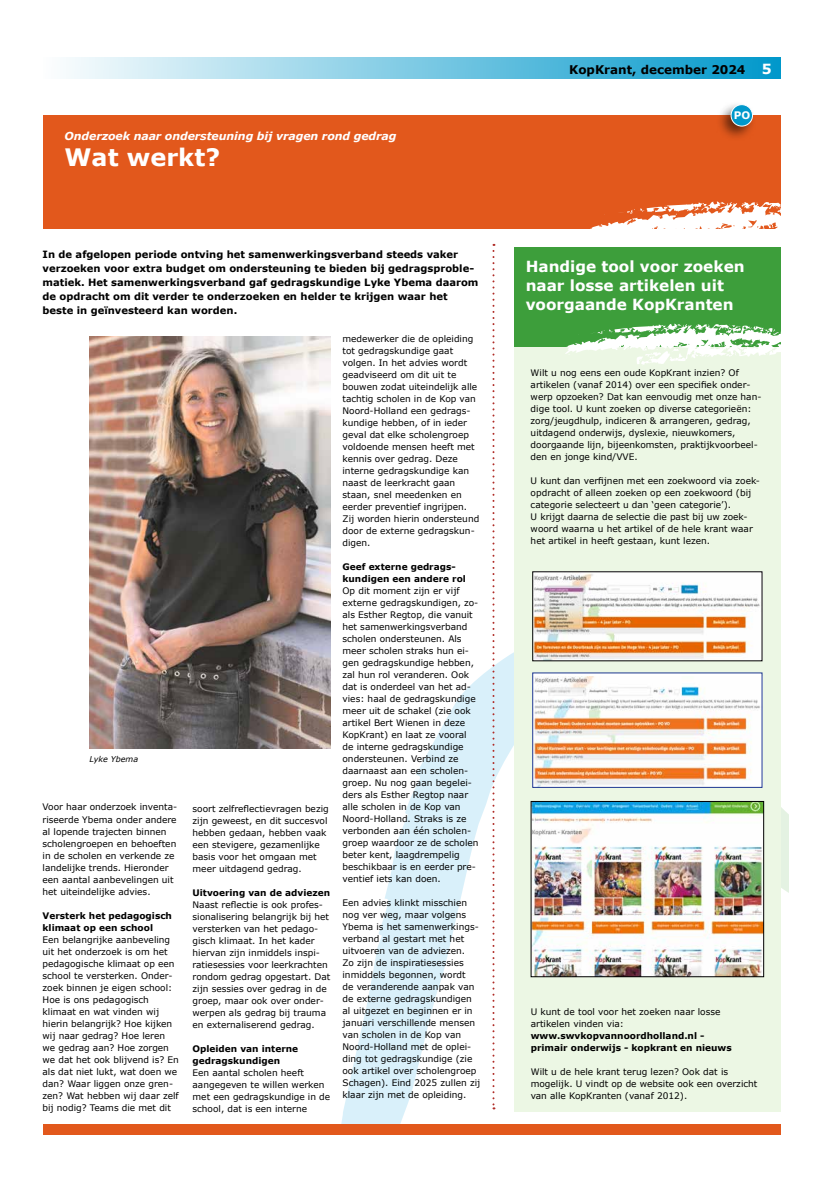
<style>
.page{position:relative;width:823px;height:1177px;background:#fff}
.page>*{position:absolute;margin:0;border:0;box-sizing:border-box;transform-origin:0 0}
.t1{font:700 24px "Verdana";color:#fff}
.t2{font:700 15.3px/19px "Verdana";color:#fff}
.t3{font:700 12px "Verdana";color:#000}
.t4{font:italic 700 11px "Verdana";letter-spacing:-.01em;color:#fff}
.t5{font:700 10.4px "Verdana";color:#fff}
.t6{font:700 10px/14px "Verdana";color:#000}
.t7{font:9px/12px "Verdana";color:#000}
.t8{font:700 9px/12px "Verdana";color:#000}
.t9{font:italic 8px "Verdana";color:#000}
.s1{font-size:14px;color:#fff}
</style>
<div class="page">
<svg style="left:330px;top:641px;width:237px;height:482px"></svg>
<svg style="left:780px;top:688px;width:8px;height:315px"></svg>
<div style="left:43px;top:1123px;width:737px;height:11px;background:#e2581c"></div>
<div style="left:43px;top:115px;width:737px;height:113px;background:#e2581c"></div>
<div style="left:715px;top:101px;width:40px;height:41px;background:#000;opacity:.55"></div>
<div style="left:730px;top:105px;width:22px;height:21px;background:#0098cb;border-radius:50%"></div>
<div style="left:730px;top:104px;width:22px;height:22px;border:1px solid #fff;border-radius:50%"></div>
<div style="left:43px;top:57px;width:737px;height:22px;background:linear-gradient(to right,#fdfefe,#0098cb)"></div>
<svg style="left:492px;top:244px;width:2px;height:865px"></svg>
<svg style="left:588px;top:200px;width:193px;height:29px"></svg>
<img style="left:89px;top:336px;width:241px;height:413px">
<div style="left:514px;top:342px;width:266px;height:769px;background:#ecf7e4"></div>
<div style="left:514px;top:247px;width:266px;height:99px;background:#3d9e3b"></div>
<svg style="left:564px;top:322px;width:217px;height:43px"></svg>
<img style="left:534px;top:676px;width:225px;height:109px">
<img style="left:534px;top:573px;width:225px;height:86px">
<img style="left:532px;top:803px;width:229px;height:171px">
<p class="t4" style="left:64px;top:129px;width:333px">Onderzoek naar ondersteuning bij vragen rond gedrag</p>
<h1 class="t1" style="left:64px;top:142px;width:157px">Wat werkt?</h1>
<p class="t6" style="left:43px;top:247px;width:437px">In de afgelopen periode ontving het samenwerkingsverband steeds vaker verzoeken voor extra budget om ondersteuning te bieden bij gedragsproble&shy;matiek. Het samenwerkingsverband gaf gedragskundige Lyke Ybema daarom de opdracht om dit verder te onderzoeken en helder te krijgen waar het beste in geïnvesteerd kan worden.</p>
<p class="t9" style="left:89px;top:754px;width:50px">Lyke Ybema</p>
<p class="t7" style="left:43px;top:801px;width:136px">Voor haar onderzoek inventa&shy;riseerde Ybema onder andere al lopende trajecten binnen scholengroepen en behoeften in de scholen en verkende ze landelijke trends. Hieronder een aantal aanbevelingen uit het uiteindelijke advies.</p>
<p class="t8" style="left:43px;top:909px;width:131px">Versterk het pedagogisch klimaat op een school</p>
<p class="t7" style="left:43px;top:933px;width:138px">Een belangrijke aanbeveling uit het onderzoek is om het pedagogische klimaat op een school te versterken. Onder&shy;zoek binnen je eigen school:<br>Hoe is ons pedagogisch klimaat en wat vinden wij hierin belangrijk? Hoe kijken wij naar gedrag? Hoe leren we gedrag aan? Hoe zorgen we dat het ook blijvend is? En als dat niet lukt, wat doen we dan? Waar liggen onze gren&shy;zen? Wat hebben wij daar zelf bij nodig? Teams die met dit</p>
<p class="t7" style="left:192px;top:802px;width:138px">soort zelfreflectievragen bezig zijn geweest, en dit succesvol hebben gedaan, hebben vaak een stevigere, gezamenlijke basis voor het omgaan met meer uitdagend gedrag.</p>
<p class="t8" style="left:192px;top:886px;width:139px">Uitvoering van de adviezen</p>
<p class="t7" style="left:192px;top:898px;width:139px">Naast reflectie is ook profes&shy;sionalisering belangrijk bij het versterken van het pedago&shy;gisch klimaat. In het kader hiervan zijn inmiddels inspi&shy;ratiesessies voor leerkrachten rondom gedrag opgestart. Dat zijn sessies over gedrag in de groep, maar ook over onder&shy;werpen als gedrag bij trauma en externaliserend gedrag.</p>
<p class="t8" style="left:192px;top:1042px;width:107px">Opleiden van interne gedragskundigen</p>
<p class="t7" style="left:192px;top:1066px;width:139px">Een aantal scholen heeft aangegeven te willen werken met een gedragskundige in de school, dat is een interne</p>
<p class="t7" style="left:342px;top:333px;width:138px">medewerker die de opleiding tot gedragskundige gaat volgen. In het advies wordt geadviseerd om dit uit te bouwen zodat uiteindelijk alle tachtig scholen in de Kop van<br>Noord-Holland een gedrags&shy;kundige hebben, of in ieder geval dat elke scholengroep voldoende mensen heeft met kennis over gedrag. Deze interne gedragskundige kan naast de leerkracht gaan staan, snel meedenken en eerder preventief ingrijpen.<br>Zij worden hierin ondersteund door de externe gedragskun&shy;digen.</p>
<p class="t8" style="left:342px;top:561px;width:125px">Geef externe gedrags&shy;kundigen een andere rol</p>
<p class="t7" style="left:342px;top:585px;width:137px">Op dit moment zijn er vijf externe gedragskundigen, zo&shy;als Esther Regtop, die vanuit het samenwerkingsverband scholen ondersteunen. Als meer scholen straks hun ei&shy;gen gedragskundige hebben, zal hun rol veranderen. Ook dat is onderdeel van het ad&shy;vies: haal de gedragskundige meer uit de schakel (zie ook artikel Bert Wienen in deze<br>KopKrant) en laat ze vooral de interne gedragskundige ondersteunen. Verbind ze daarnaast aan een scholen&shy;groep. Nu nog gaan begelei&shy;ders als Esther Regtop naar alle scholen in de Kop van<br>Noord-Holland. Straks is ze verbonden aan één scholen&shy;groep waardoor ze de scholen beter kent, laagdrempelig beschikbaar is en eerder pre&shy;ventief iets kan doen.</p>
<p class="t7" style="left:342px;top:897px;width:139px">Een advies klinkt misschien nog ver weg, maar volgens<br>Ybema is het samenwerkings&shy;verband al gestart met het uitvoeren van de adviezen.<br>Zo zijn de inspiratiesessies inmiddels begonnen, wordt<br>de veranderende aanpak van de externe gedragskundigen al uitgezet en beginnen er in januari verschillende mensen van scholen in de Kop van<br>Noord-Holland met de oplei&shy;ding tot gedragskundige (zie ook artikel over scholengroep<br>Schagen). Eind 2025 zullen zij klaar zijn met de opleiding.</p>
<h3 class="t3" style="left:568px;top:62px;width:204px">KopKrant, december 2024 <span class="s1">5</span></h3>
<p class="t5" style="left:733px;top:109px;width:18px">PO</p>
<h2 class="t2" style="left:525px;top:257px;width:220px">Handige tool voor zoeken naar losse artikelen uit voorgaande KopKranten</h2>
<p class="t7" style="left:530px;top:367px;width:232px">Wilt u nog eens een oude KopKrant inzien? Of artikelen (vanaf 2014) over een specifiek onder&shy;werp opzoeken? Dat kan eenvoudig met onze han&shy;dige tool. U kunt zoeken op diverse categorieën: zorg/jeugdhulp, indiceren &amp; arrangeren, gedrag, uitdagend onderwijs, dyslexie, nieuwkomers, doorgaande lijn, bijeenkomsten, praktijkvoorbeel&shy;den en jonge kind/VVE.</p>
<p class="t7" style="left:530px;top:475px;width:231px">U kunt dan verfijnen met een zoekwoord via zoek&shy;opdracht of alleen zoeken op een zoekwoord (bij categorie selecteert u dan ‘geen categorie’).<br>U krijgt daarna de selectie die past bij uw zoek&shy;woord waarna u het artikel of de hele krant waar het artikel in heeft gestaan, kunt lezen.</p>
<p class="t7" style="left:530px;top:1005px;width:191px">U kunt de tool voor het zoeken naar losse artikelen vinden via:</p>
<p class="t8" style="left:530px;top:1029px;width:202px">www.swvkopvannoordholland.nl - primair onderwijs - kopkrant en nieuws</p>
<p class="t7" style="left:530px;top:1065px;width:228px">Wilt u de hele krant terug lezen? Ook dat is mogelijk. U vindt op de website ook een overzicht van alle KopKranten (vanaf 2012).</p>
</div>
